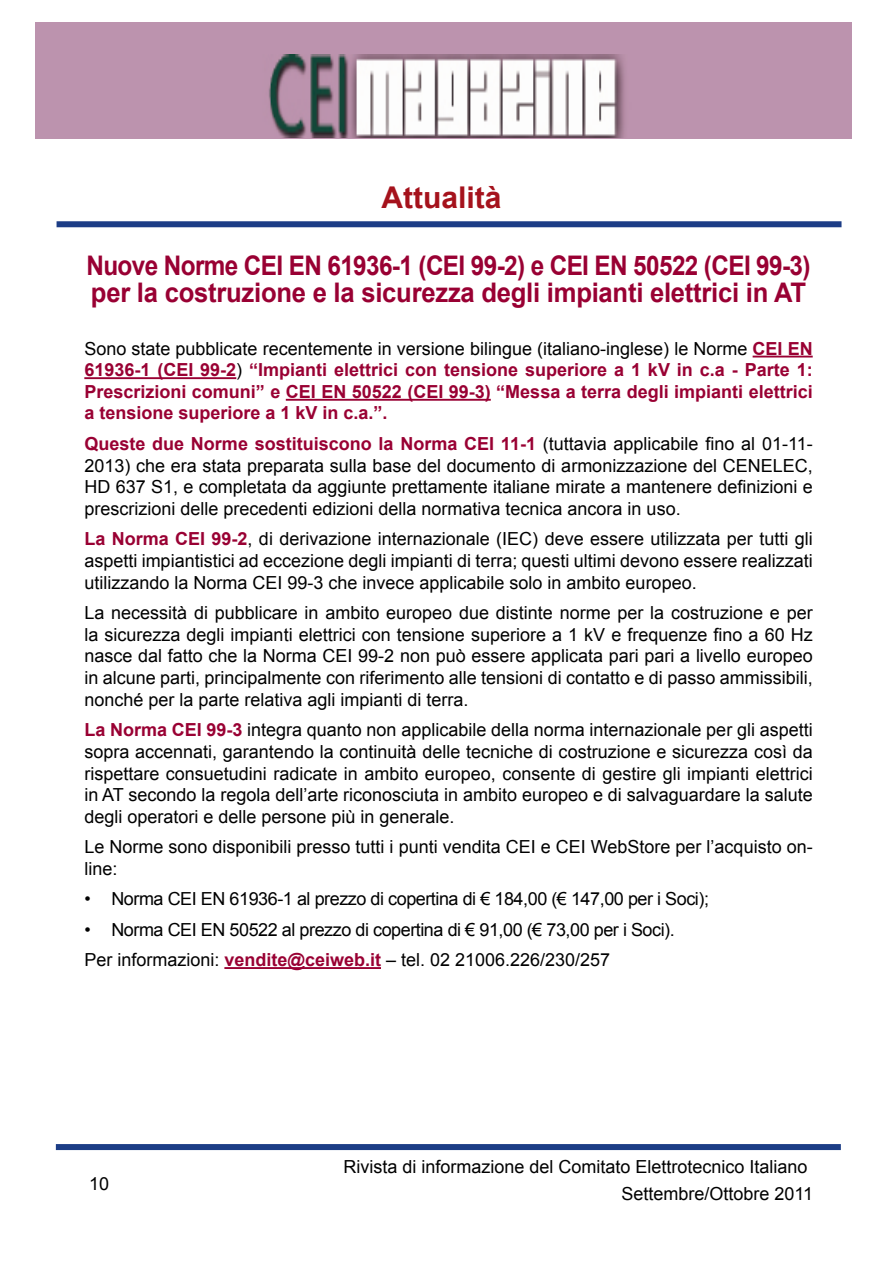
<style>
.page{position:relative;width:893px;height:1263px;background:#fff}
.page>*{position:absolute;margin:0;border:0;box-sizing:border-box;transform-origin:0 0}
.t1{font:700 30px "Arial";color:#a5121c}
.t2{font:700 27px/27px "Arial";letter-spacing:-.01em;color:#903;scale:.9 1}
.t3{font:18px/21.6px "Arial";color:#000;text-align:justify}
.t4{font:700 18px/21.6px "Arial";color:#903;text-align:justify}
.t5{font:18px/30.6px "Arial";letter-spacing:-.025em;color:#000}
.s1{font-weight:400;color:#000}
.s2{font-weight:700;color:#903}
</style>
<div class="page">
<div style="left:36px;top:22px;width:816px;height:117px;background:#bc93ae"></div>
<img style="left:269px;top:54px;width:356px;height:84px">
<div style="left:56px;top:1144px;width:785px;height:6px;background:#1c3d86"></div>
<div style="left:57px;top:221px;width:784px;height:6px;background:#1c3d86"></div>
<hr style="left:753px;top:356px;width:60px;height:1px;background:#903">
<hr style="left:84px;top:377px;width:152px;height:2px;background:#903">
<hr style="left:286px;top:399px;width:205px;height:2px;background:#903">
<hr style="left:224px;top:967px;width:157px;height:2px;background:#903">
<h1 class="t1" style="left:381px;top:177px;width:122px">Attualità</h1>
<h2 class="t2" style="left:86px;top:253px;width:806px">Nuove Norme CEI EN 61936-1 (CEI 99-2) e CEI EN 50522 (CEI 99-3) per la costruzione e la sicurezza degli impianti elettrici in AT</h2>
<p class="t4" style="left:84px;top:338px;width:730px"><span class="s1">Sono state pubblicate recentemente in versione bilingue (italiano-inglese) le Norme</span> CEI EN 61936-1 (CEI 99-2<span class="s1">)</span> “Impianti elettrici con tensione superiore a 1 kV in c.a - Parte 1:<br>Prescrizioni comuni” e CEI EN 50522 (CEI 99-3) “Messa a terra degli impianti elettrici a tensione superiore a 1 kV in c.a.”.</p>
<p class="t3" style="left:84px;top:433px;width:730px"><span class="s2">Queste due Norme sostituiscono la Norma CEI 11-1</span> (tuttavia applicabile fino al 01-11- 2013) che era stata preparata sulla base del documento di armonizzazione del CENELEC, HD 637 S1, e completata da aggiunte prettamente italiane mirate a mantenere definizioni e prescrizioni delle precedenti edizioni della normativa tecnica ancora in uso.</p>
<p class="t3" style="left:84px;top:528px;width:730px"><span class="s2">La Norma CEI 99-2</span>, di derivazione internazionale (IEC) deve essere utilizzata per tutti gli aspetti impiantistici ad eccezione degli impianti di terra; questi ultimi devono essere realizzati utilizzando la Norma CEI 99-3 che invece applicabile solo in ambito europeo.</p>
<p class="t3" style="left:84px;top:602px;width:730px">La necessità di pubblicare in ambito europeo due distinte norme per la costruzione e per la sicurezza degli impianti elettrici con tensione superiore a 1 kV e frequenze fino a 60 Hz nasce dal fatto che la Norma CEI 99-2 non può essere applicata pari pari a livello europeo in alcune parti, principalmente con riferimento alle tensioni di contatto e di passo ammissibili, nonché per la parte relativa agli impianti di terra.</p>
<p class="t3" style="left:84px;top:719px;width:730px"><span class="s2">La Norma CEI 99-3</span> integra quanto non applicabile della norma internazionale per gli aspetti sopra accennati, garantendo la continuità delle tecniche di costruzione e sicurezza così da rispettare consuetudini radicate in ambito europeo, consente di gestire gli impianti elettrici in AT secondo la regola dell’arte riconosciuta in ambito europeo e di salvaguardare la salute degli operatori e delle persone più in generale.</p>
<p class="t3" style="left:84px;top:836px;width:730px">Le Norme sono disponibili presso tutti i punti vendita CEI e CEI WebStore per l’acquisto on&shy;line:</p>
<p class="t5" style="left:84px;top:883px;width:626px">• Norma CEI EN 61936-1 al prezzo di copertina di € 184,00 (€ 147,00 per i Soci);</p>
<p class="t5" style="left:84px;top:914px;width:592px">• Norma CEI EN 50522 al prezzo di copertina di € 91,00 (€ 73,00 per i Soci).<br>Per informazioni: <span class="s2">vendite@ceiweb.it</span> – tel. 02 21006.226/230/257</p>
<p class="t3" style="left:89px;top:1173px;width:22px">10</p>
<p class="t3" style="left:343px;top:1156px;width:466px">Rivista di informazione del Comitato Elettrotecnico Italiano</p>
<p class="t3" style="left:621px;top:1183px;width:193px">Settembre/Ottobre 2011</p>
</div>
